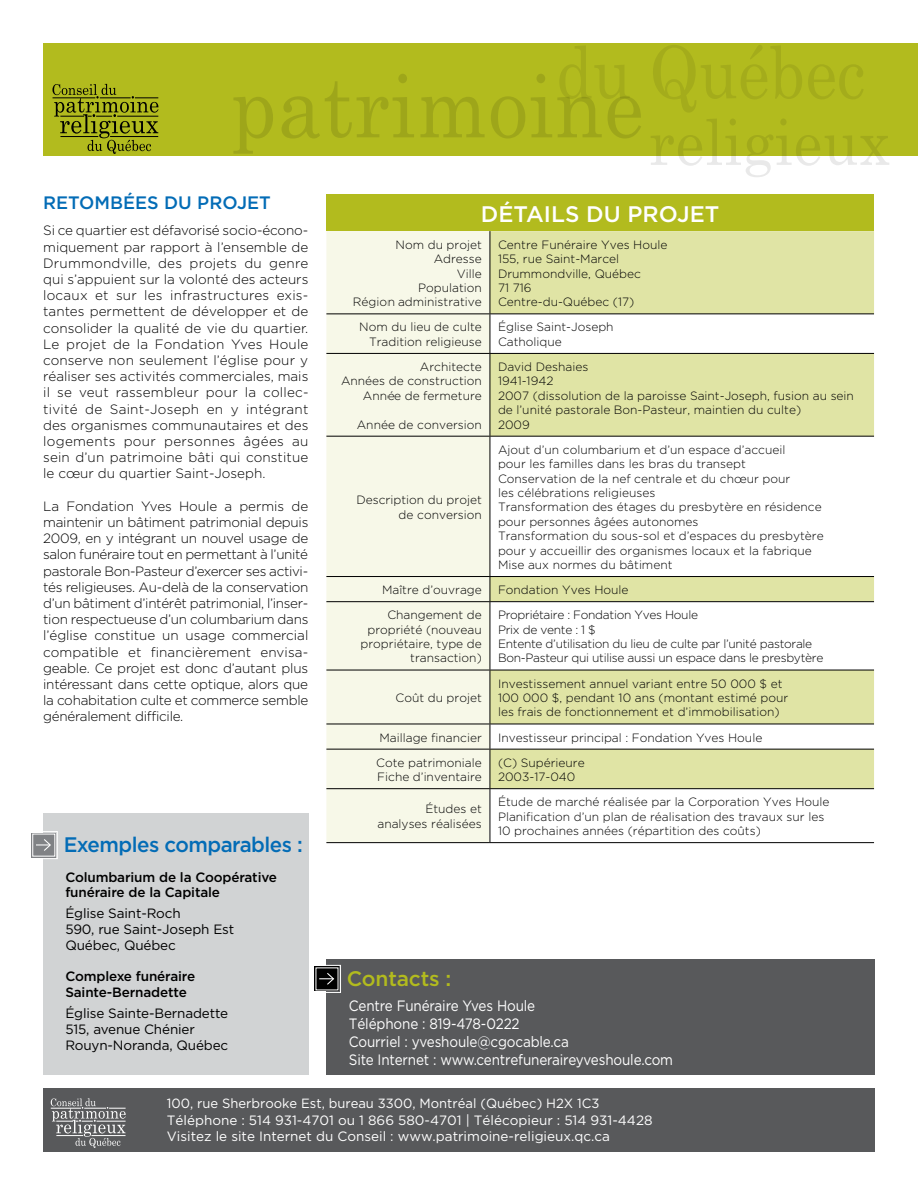
<style>
.page{position:relative;width:918px;height:1188px;background:#fff}
.page>*{position:absolute;margin:0;border:0;box-sizing:border-box;transform-origin:0 0}
.t1{font:500 22.5px "Gotham";color:#fff}
.t2{font:500 21px "Gotham";letter-spacing:-.025em;color:#036cb6}
.t3{font:500 21px "Gotham";letter-spacing:-.01em;color:#b2bb1e}
.t4{font:500 18px "Gotham";color:#036cb6}
.t5{font:15px/18px "Gotham";letter-spacing:-.01em;color:#fff;scale:.9 1}
.t6{font:300 13.5px/16.2px "Gotham";letter-spacing:-.015em;color:#000;text-align:justify}
.t7{font:13.5px/16.2px "Gotham";color:#fff}
.t8{font:13.5px/15.8px "Gotham";letter-spacing:-.01em;color:#000}
.t9{font:500 13.5px/15.8px "Gotham";letter-spacing:-.01em;color:#000}
.t10{font:13.35px "Gotham";color:#fff}
.t11{font:300 12px/14.4px "Gotham";color:#000}
.t12{font:300 12px/14.4px "Gotham";letter-spacing:-.025em;color:#000}
</style>
<div class="page">
<div style="left:43px;top:43px;width:875px;height:113px;background:#b2bb1e"></div>
<svg style="left:233px;top:97px;width:40px;height:57px"></svg>
<svg style="left:282px;top:74px;width:132px;height:65px"></svg>
<svg style="left:420px;top:97px;width:65px;height:40px"></svg>
<svg style="left:491px;top:96px;width:34px;height:43px"></svg>
<svg style="left:52px;top:84px;width:107px;height:70px"></svg>
<div style="left:326px;top:194px;width:548px;height:37px;background:#b2bb1e"></div>
<div style="left:326px;top:231px;width:164px;height:611px;background:#f7f8e8"></div>
<svg style="left:491px;top:231px;width:383px;height:557px;fill:#e0e4a5"></svg>
<hr style="left:490px;top:231px;width:1px;height:82px;background:#000">
<hr style="left:326px;top:313px;width:164px;height:1px;background:#000">
<hr style="left:490px;top:313px;width:384px;height:1px;background:#000">
<hr style="left:490px;top:314px;width:1px;height:39px;background:#000">
<hr style="left:326px;top:353px;width:164px;height:1px;background:#000">
<hr style="left:490px;top:353px;width:384px;height:1px;background:#000">
<hr style="left:490px;top:354px;width:1px;height:82px;background:#000">
<hr style="left:326px;top:436px;width:164px;height:1px;background:#000">
<hr style="left:490px;top:436px;width:384px;height:1px;background:#000">
<hr style="left:490px;top:437px;width:1px;height:139px;background:#000">
<hr style="left:326px;top:576px;width:164px;height:1px;background:#000">
<hr style="left:490px;top:576px;width:384px;height:1px;background:#000">
<svg style="left:490px;top:577px;width:1px;height:24px"></svg>
<hr style="left:326px;top:601px;width:164px;height:1px;background:#000">
<hr style="left:490px;top:601px;width:384px;height:1px;background:#000">
<hr style="left:490px;top:602px;width:1px;height:68px;background:#000">
<hr style="left:326px;top:670px;width:164px;height:1px;background:#000">
<hr style="left:490px;top:670px;width:384px;height:1px;background:#000">
<hr style="left:490px;top:670px;width:1px;height:54px;background:#000">
<hr style="left:326px;top:724px;width:164px;height:1px;background:#000">
<hr style="left:490px;top:724px;width:384px;height:1px;background:#000">
<svg style="left:490px;top:724px;width:1px;height:25px"></svg>
<hr style="left:326px;top:749px;width:164px;height:1px;background:#000">
<hr style="left:490px;top:749px;width:384px;height:1px;background:#000">
<hr style="left:490px;top:750px;width:1px;height:38px;background:#000">
<hr style="left:326px;top:788px;width:164px;height:1px;background:#000">
<hr style="left:490px;top:788px;width:384px;height:1px;background:#000">
<hr style="left:490px;top:789px;width:1px;height:53px;background:#000">
<hr style="left:326px;top:842px;width:164px;height:1px;background:#000">
<hr style="left:490px;top:842px;width:384px;height:1px;background:#000">
<div style="left:327px;top:959px;width:548px;height:116px;background:#58595b"></div>
<svg style="left:314px;top:965px;width:27px;height:28px"></svg>
<svg style="left:531px;top:46px;width:110px;height:93px"></svg>
<svg style="left:651px;top:45px;width:238px;height:132px"></svg>
<div style="left:43px;top:1089px;width:832px;height:63px;background:#58595b"></div>
<svg style="left:51px;top:1098px;width:75px;height:50px"></svg>
<div style="left:43px;top:813px;width:265px;height:262px;background:#d1d3d4"></div>
<svg style="left:31px;top:831px;width:27px;height:28px"></svg>
<h3 class="t4" style="left:43px;top:193px;width:229px">Retombées du projet</h3>
<p class="t6" style="left:43px;top:222px;width:267px">Si ce quartier est défavorisé socio-écono&shy;miquement par rapport à l’ensemble de Drummondville, des projets du genre qui s’appuient sur la volonté des acteurs locaux et sur les infrastructures exis&shy;tantes permettent de développer et de consolider la qualité de vie du quartier.<br>Le projet de la Fondation Yves Houle conserve non seulement l’église pour y réaliser ses activités commerciales, mais il se veut rassembleur pour la collec&shy;tivité de Saint-Joseph en y intégrant des organismes communautaires et des logements pour personnes âgées au sein d’un patrimoine bâti qui constitue le cœur du quartier Saint-Joseph.</p>
<p class="t6" style="left:43px;top:498px;width:267px">La Fondation Yves Houle a permis de maintenir un bâtiment patrimonial depuis 2009, en y intégrant un nouvel usage de salon funéraire tout en permettant à l’unité pastorale Bon-Pasteur d’exercer ses activi&shy;tés religieuses. Au-delà de la conservation d’un bâtiment d’intérêt patrimonial, l’inser&shy;tion respectueuse d’un columbarium dans l’église constitue un usage commercial compatible et financièrement envisa&shy;geable. Ce projet est donc d’autant plus intéressant dans cette optique, alors que la cohabitation culte et commerce semble généralement difficile.</p>
<h1 class="t1" style="left:481px;top:201px;width:60px">Dé tails</h1>
<h1 class="t1" style="left:586px;top:201px;width:135px">du projet</h1>
<p class="t11" style="left:353px;top:237px;width:131px;text-align:right">Nom du projet<br>Adresse<br>Ville<br>Population<br>Région administrative</p>
<p class="t11" style="left:498px;top:237px;width:171px">Centre Funéraire Yves Houle<br>155, rue Saint-Marcel<br>Drummondville, Québec<br>71 716<br>Centre-du-Québec (17)</p>
<p class="t11" style="left:359px;top:320px;width:124px;text-align:right">Nom du lieu de culte<br>Tradition religieuse</p>
<p class="t11" style="left:498px;top:320px;width:117px">Église Saint-Joseph<br>Catholique</p>
<p class="t11" style="left:341px;top:359px;width:142px;text-align:right">Architecte<br>Années de construction<br>Année de fermeture</p>
<p class="t11" style="left:357px;top:417px;width:127px">Année de conversion</p>
<p class="t11" style="left:498px;top:359px;width:357px">David Deshaies<br>1941-1942<br>2007 (dissolution de la paroisse Saint-Joseph, fusion au sein de l’unité pastorale Bon-Pasteur, maintien du culte)<br>2009</p>
<p class="t11" style="left:356px;top:493px;width:127px;text-align:right">Description du projet de conversion</p>
<p class="t11" style="left:498px;top:442px;width:327px">Ajout d’un columbarium et d’un espace d’accueil<br>pour les familles dans les bras du transept Conservation de la nef centrale et du chœur pour<br>les célébrations religieuses<br>Transformation des étages du presbytère en résidence pour personnes âgées autonomes<br>Transformation du sous-sol et d’espaces du presbytère pour y accueillir des organismes locaux et la fabrique<br>M ise aux normes du bâtiment</p>
<p class="t11" style="left:382px;top:583px;width:101px">Maître d’ouvrage</p>
<p class="t11" style="left:498px;top:583px;width:132px">Fondation Yves Houle</p>
<p class="t11" style="left:361px;top:608px;width:123px;text-align:right">Changement de propriété (nouveau propriétaire, type de transaction)</p>
<p class="t12" style="left:498px;top:608px;width:327px">Propriétaire : Fondation Yves Houle<br>Prix de vente : 1 $<br>Entente d’utilisation du lieu de culte par l’unité pastorale Bon-Pasteur qui utilise aussi un espace dans le presbytère</p>
<p class="t11" style="left:395px;top:690px;width:88px">Coût du projet</p>
<p class="t11" style="left:498px;top:676px;width:292px">I nvestissement annuel variant entre 50 000 $ et<br>100 000 $, pendant 10 ans (montant estimé pour les frais de fonctionnement et d’immobilisation)</p>
<p class="t11" style="left:380px;top:730px;width:104px">Maillage financier</p>
<p class="t11" style="left:498px;top:730px;width:266px">I nvestisseur principal : Fondation Yves Houle</p>
<p class="t11" style="left:376px;top:755px;width:107px">Cote patrimoniale<br>Fiche d’inventaire</p>
<p class="t11" style="left:498px;top:755px;width:88px">(C) Supérieure<br>2003-17-040</p>
<p class="t11" style="left:378px;top:802px;width:106px;text-align:right">Études et analyses réalisées</p>
<p class="t11" style="left:498px;top:795px;width:333px">Étude de marché réalisée par la Corporation Yves Houle<br>Planification d’un plan de réalisation des travaux sur les<br>10 prochaines années (répartition des coûts)</p>
<h2 class="t2" style="left:64px;top:833px;width:241px">Exemples comparables :</h2>
<p class="t9" style="left:65px;top:869px;width:213px">Columbarium de la Coopérative funéraire de la Capitale</p>
<p class="t8" style="left:65px;top:906px;width:170px">Église Saint-Roch<br>590, rue Saint-Joseph Est<br>Québec, Québec</p>
<p class="t9" style="left:65px;top:968px;width:131px">Complexe funéraire<br>Sainte-Bernadette</p>
<p class="t8" style="left:65px;top:1005px;width:164px">Église Sainte-Bernadette<br>515, avenue Chénier<br>Rouyn-Noranda, Québec</p>
<h2 class="t3" style="left:347px;top:966px;width:106px">Contacts :</h2>
<p class="t5" style="left:349px;top:996px;width:362px">Centre Funéraire Yves Houle<br>Téléphone : 819-478-0222<br>Courriel : yveshoule@cgocable.ca<br>Site Internet : www.centrefuneraireyveshoule.com</p>
<p class="t10" style="left:167px;top:1096px;width:434px">100, rue Sherbrooke Est, bureau 3300, Montréal (Québec) H2X 1C3</p>
<p class="t7" style="left:167px;top:1111px;width:487px">Téléphone : 514 931-4701 ou 1 866 580-4701 | Télécopieur : 514 931-4428<br>Visitez le site Internet du Conseil : www.patrimoine-religieux.qc.ca</p>
</div>
